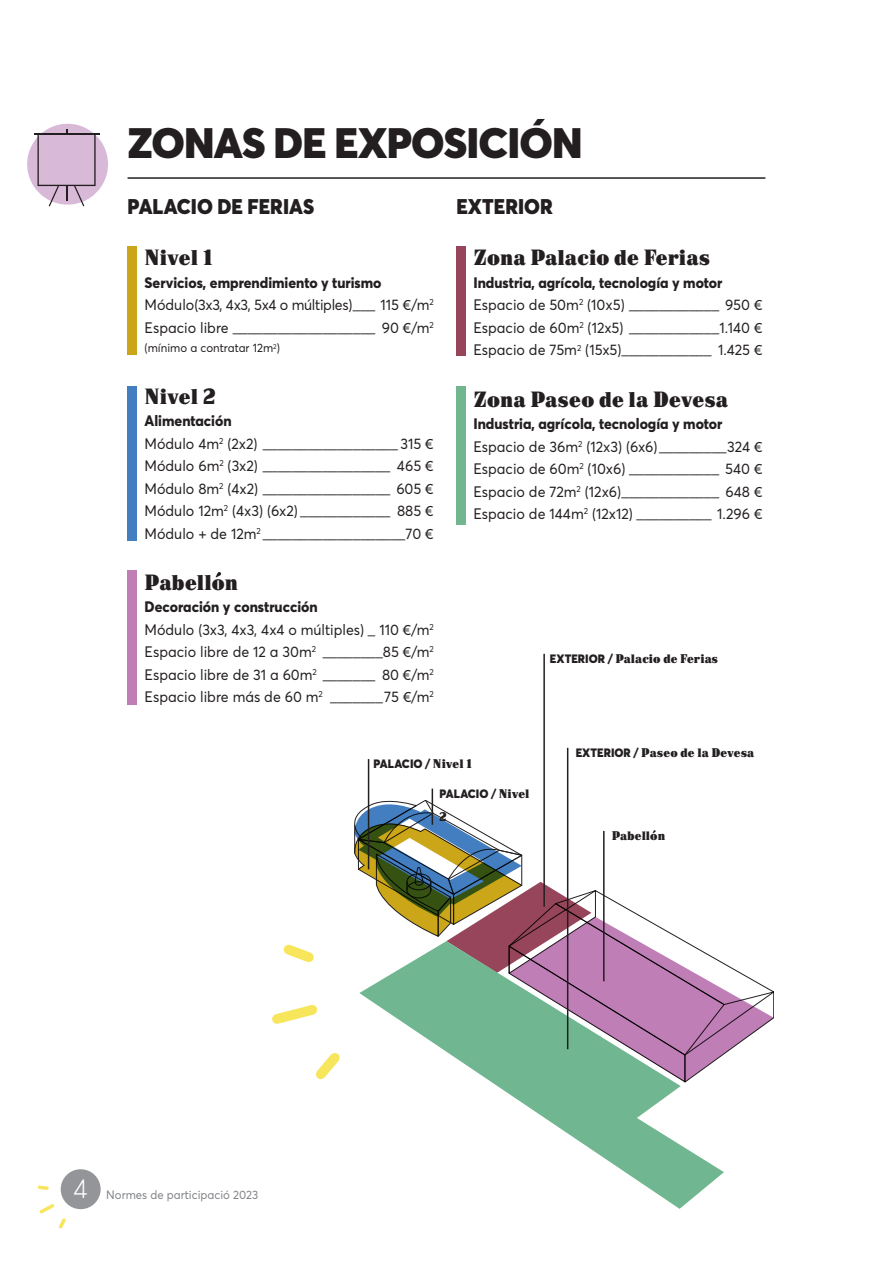
<style>
.page{position:relative;width:893px;height:1263px;background:#fff}
.page>*{position:absolute;margin:0;border:0;box-sizing:border-box;transform-origin:0 0}
.t1{font:900 42px "Averta";letter-spacing:-.02em;color:#231f20}
.t2{font:300 27px "Averta";color:#fff;scale:.95 1}
.t3{font:21px "ARB 187 Moderne Caps AUG47 CAS Normal";color:#231f20;scale:.95 1}
.t4{font:900 21px "Averta";color:#231f20;scale:.95 1}
.t5{font:15px/22.5px "Averta";color:#231f20;scale:.95 1}
.t6{font:12px "ARB 187 Moderne Caps AUG47 CAS Normal";color:#231f20;scale:.95 1}
.t7{font:900 12px "Averta";letter-spacing:.005em;color:#231f20;scale:.95 1}
.t8{font:12px "Averta";color:#808285;scale:.95 1}
.t9{font:12px "Averta";color:#231f20;scale:.95 1}
.s1{font-weight:800}
.s2{font-family:"Averta";font-weight:900}
.s3{font-family:"ARB 187 Moderne Caps AUG47 CAS Normal";font-weight:400}
</style>
<div class="page">
<div style="left:61px;top:1169px;width:40px;height:40px;background:#939598;border-radius:50%"></div>
<svg style="left:37px;top:1185px;width:12px;height:5px"></svg>
<svg style="left:39px;top:1203px;width:28px;height:26px"></svg>
<hr style="left:128px;top:177px;width:637px;height:2px;background:#231f20">
<div style="left:128px;top:386px;width:9px;height:155px;background:#437ec1"></div>
<div style="left:128px;top:247px;width:9px;height:108px;background:#caa618"></div>
<div style="left:456px;top:247px;width:10px;height:109px;background:#97455b"></div>
<div style="left:456px;top:386px;width:10px;height:138px;background:#71b68f"></div>
<div style="left:128px;top:571px;width:9px;height:134px;background:#bf7fb6"></div>
<div style="left:27px;top:124px;width:81px;height:81px;background:#d9b9d8;border-radius:50%"></div>
<hr style="left:34px;top:133px;width:65px;height:2px;background:#231f20">
<svg style="left:37px;top:129px;width:59px;height:77px"></svg>
<svg style="left:491px;top:1082px;width:233px;height:127px"></svg>
<hr style="left:368px;top:759px;width:1px;height:110px;background:#231f20">
<hr style="left:432px;top:788px;width:1px;height:37px;background:#231f20">
<hr style="left:543px;top:654px;width:2px;height:253px;background:#231f20">
<hr style="left:567px;top:748px;width:1px;height:301px;background:#231f20">
<svg style="left:216px;top:572px;width:5px;height:5px"></svg>
<svg style="left:354px;top:800px;width:420px;height:282px"></svg>
<svg style="left:316px;top:1053px;width:24px;height:27px"></svg>
<svg style="left:272px;top:1005px;width:46px;height:19px"></svg>
<svg style="left:283px;top:944px;width:31px;height:18px"></svg>
<h1 class="t1" style="left:128px;top:116px;width:457px">ZONAS DE EXPOSICIÓN</h1>
<h3 class="t4" style="left:128px;top:193px;width:198px">PALACIO DE FERIAS</h3>
<h3 class="t3" style="left:145px;top:248px;width:73px">Nivel 1</h3>
<p class="t5" style="left:145px;top:271px;width:306px"><span class="s1">Servicios, emprendimiento y turismo<br></span>Módulo(3x3, 4x3, 5x4 o múltiples)___ 115 €/m<sup>2<br></sup>Espacio libre ___________________ 90 €/m<sup>2</sup></p>
<p class="t9" style="left:145px;top:341px;width:144px">(mínimo a contratar 12m<sup>2</sup>)</p>
<h3 class="t3" style="left:145px;top:386px;width:76px">Nivel 2</h3>
<p class="t5" style="left:145px;top:409px;width:306px"><span class="s1">Alimentación<br></span>Módulo 4m<sup>2</sup> (2x2) __________________ 315 € Módulo 6m<sup>2</sup> (3x2) _________________ 465 € Módulo 8m<sup>2</sup> (4x2) _________________ 605 € Módulo 12m<sup>2</sup> (4x3) (6x2) ____________ 885 € Módulo + de 12m<sup>2</sup> ___________________70 €</p>
<h3 class="t3" style="left:145px;top:572px;width:100px">Pabellon</h3>
<p class="t5" style="left:145px;top:595px;width:306px"><span class="s1">Decoración y construcción<br></span>Módulo (3x3, 4x3, 4x4 o múltiples) _ 110 €/m<sup>2<br></sup>Espacio libre de 12 a 30m<sup>2</sup> ________85 €/m<sup>2<br></sup>Espacio libre de 31 a 60m<sup>2</sup> _______ 80 €/m<sup>2<br></sup>Espacio libre más de 60 m<sup>2</sup> _______75 €/m<sup>2</sup></p>
<h3 class="t4" style="left:456px;top:193px;width:103px">EXTERIOR</h3>
<h3 class="t3" style="left:473px;top:248px;width:250px">Zona Palacio de Ferias</h3>
<p class="t5" style="left:473px;top:271px;width:306px"><span class="s1">Industria, agrícola, tecnología y motor </span>Espacio de 50m<sup>2</sup> (10x5) ____________ 950 € Espacio de 60m<sup>2</sup> (12x5) ____________1.140 € Espacio de 75m<sup>2</sup> (15x5)____________ 1.425 €</p>
<h3 class="t3" style="left:473px;top:389px;width:270px">Zona Paseo de la Devesa</h3>
<p class="t5" style="left:473px;top:412px;width:306px"><span class="s1">Industria, agrícola, tecnología y motor </span>Espacio de 36m<sup>2</sup> (12x3) (6x6)_________324 € Espacio de 60m<sup>2</sup> (10x6) ____________ 540 € Espacio de 72m<sup>2</sup> (12x6)_____________ 648 € Espacio de 144m<sup>2</sup> (12x12) __________ 1.296 €</p>
<p class="t6" style="left:550px;top:653px;width:178px"><span class="s2">EXTERIOR /</span> Palacio de Ferias</p>
<p class="t7" style="left:374px;top:756px;width:105px">PALACIO / <span class="s3">Nivel 1</span></p>
<p class="t7" style="left:439px;top:786px;width:96px">PALACIO / <span class="s3">Nivel</span></p>
<p class="t6" style="left:439px;top:811px;width:9px">2</p>
<p class="t6" style="left:576px;top:747px;width:189px"><span class="s2">EXTERIOR /</span> Paseo de la Devesa</p>
<p class="t6" style="left:612px;top:830px;width:58px">Pabellon</p>
<h2 class="t2" style="left:74px;top:1172px;width:17px">4</h2>
<p class="t8" style="left:106px;top:1187px;width:161px">Normes de participació 2023</p>
</div>
